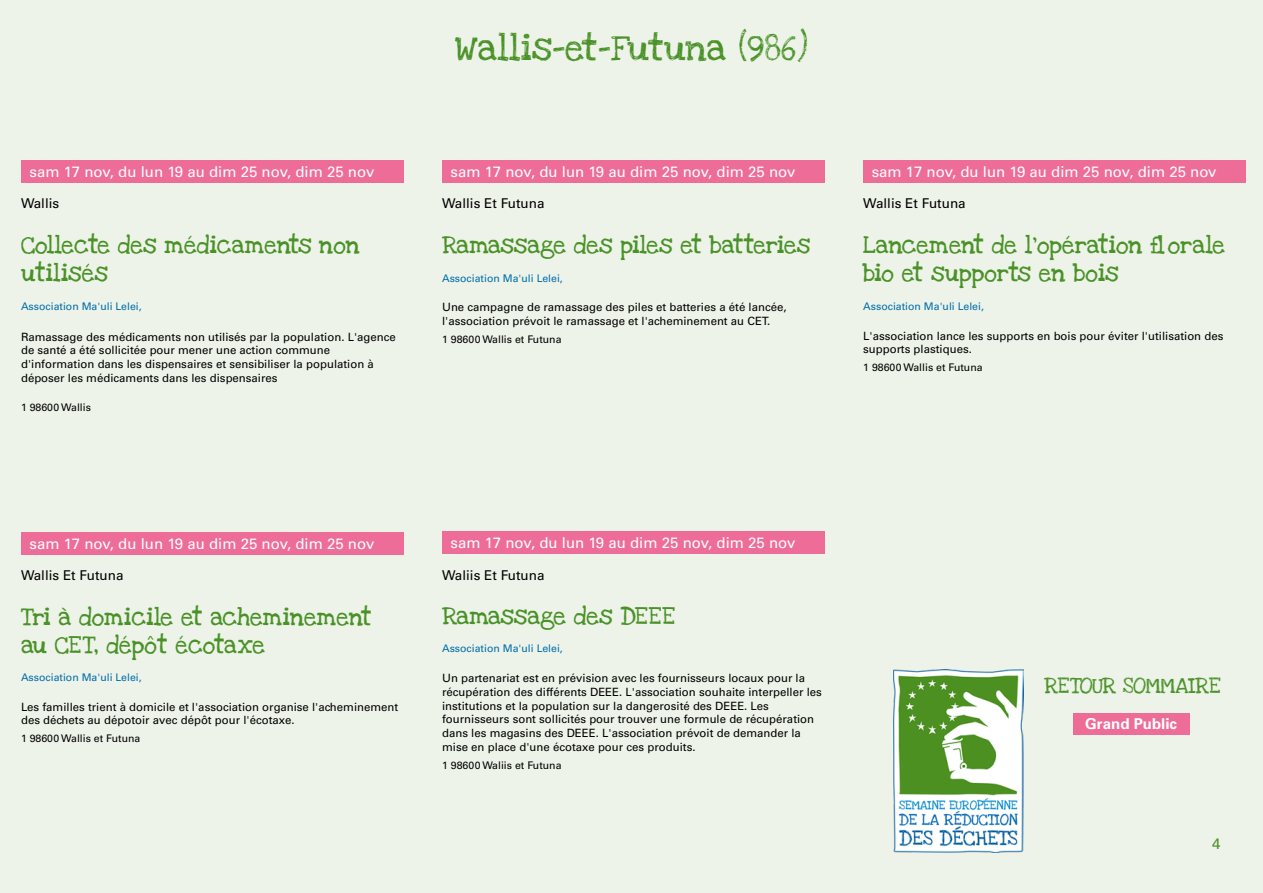
<style>
.page{position:relative;width:1263px;height:893px;background:#eef3e9}
.page>*{position:absolute;margin:0;border:0;box-sizing:border-box;transform-origin:0 0}
.t1{font:27px "Love Ya Like A Sister";color:#4a9228}
.t2{font:18px/28.5px "Love Ya Like A Sister Solid";color:#4a9228}
.t3{font:16.5px "Love Ya Like A Sister";letter-spacing:-.025em;color:#4a9228}
.t4{font:15px "Univers LT Std";color:#fff}
.t5{font:700 15px "Univers";color:#fff}
.t6{font:15px "Univers";color:#4a9228}
.t7{font:13.5px "Univers LT Std";color:#000}
.t8{font:11.4px/13.6px "Univers LT Std";color:#000}
.t9{font:10.5px "Univers LT Std";color:#006daa}
.t10{font:10.5px "Univers LT Std";color:#000}
</style>
<div class="page">
<img style="left:893px;top:670px;width:131px;height:183px">
<div style="left:442px;top:160px;width:383px;height:23px;background:#ed6d98"></div>
<div style="left:863px;top:160px;width:383px;height:23px;background:#ed6d98"></div>
<div style="left:442px;top:531px;width:383px;height:23px;background:#ed6d98"></div>
<div style="left:21px;top:160px;width:383px;height:23px;background:#ed6d98"></div>
<div style="left:21px;top:532px;width:383px;height:23px;background:#ed6d98"></div>
<div style="left:1073px;top:713px;width:116px;height:21px;background:#ed6d98"></div>
<h1 class="t1" style="left:455px;top:26px;width:355px">Wallis-et-Futuna (986)</h1>
<h3 class="t4" style="left:30px;top:163px;width:346px">sam 17 nov, du lun 19 au dim 25 nov, dim 25 nov</h3>
<h3 class="t4" style="left:451px;top:163px;width:346px">sam 17 nov, du lun 19 au dim 25 nov, dim 25 nov</h3>
<h3 class="t4" style="left:872px;top:163px;width:346px">sam 17 nov, du lun 19 au dim 25 nov, dim 25 nov</h3>
<p class="t7" style="left:21px;top:195px;width:40px">Wallis</p>
<p class="t7" style="left:442px;top:195px;width:104px">Wallis Et Futuna</p>
<p class="t7" style="left:863px;top:195px;width:104px">Wallis Et Futuna</p>
<h2 class="t2" style="left:21px;top:231px;width:340px">Collecte des médicaments non utilisés</h2>
<h2 class="t2" style="left:442px;top:231px;width:370px">Ramassage des piles et batteries</h2>
<h2 class="t2" style="left:863px;top:231px;width:363px">Lancement de l'opération florale bio et supports en bois</h2>
<p class="t9" style="left:442px;top:272px;width:122px">Association Ma'uli Lelei,</p>
<p class="t9" style="left:21px;top:301px;width:122px">Association Ma'uli Lelei,</p>
<p class="t8" style="left:442px;top:300px;width:346px">Une campagne de ramassage des piles et batteries a été lancée, l'association prévoit le ramassage et l'acheminement au CET.</p>
<p class="t9" style="left:863px;top:301px;width:122px">Association Ma'uli Lelei,</p>
<p class="t8" style="left:21px;top:330px;width:376px">Ramassage des médicaments non utilisés par la population. L'agence de santé a été sollicitée pour mener une action commune d'information dans les dispensaires et sensibiliser la population à déposer les médicaments dans les dispensaires</p>
<p class="t10" style="left:442px;top:333px;width:121px">1 98600 Wallis et Futuna</p>
<p class="t8" style="left:863px;top:329px;width:362px">L'association lance les supports en bois pour éviter l'utilisation des supports plastiques.</p>
<p class="t10" style="left:863px;top:361px;width:121px">1 98600 Wallis et Futuna</p>
<p class="t10" style="left:21px;top:401px;width:72px">1 98600 Wallis</p>
<h3 class="t4" style="left:30px;top:535px;width:346px">sam 17 nov, du lun 19 au dim 25 nov, dim 25 nov</h3>
<p class="t7" style="left:21px;top:567px;width:104px">Wallis Et Futuna</p>
<h2 class="t2" style="left:21px;top:603px;width:352px">Tri à domicile et acheminement au CET, dépôt écotaxe</h2>
<p class="t9" style="left:21px;top:671px;width:122px">Association Ma'uli Lelei,</p>
<p class="t8" style="left:21px;top:700px;width:379px">Les familles trient à domicile et l'association organise l'acheminement des déchets au dépotoir avec dépôt pour l'écotaxe.</p>
<p class="t10" style="left:21px;top:732px;width:121px">1 98600 Wallis et Futuna</p>
<h3 class="t4" style="left:451px;top:534px;width:346px">sam 17 nov, du lun 19 au dim 25 nov, dim 25 nov</h3>
<p class="t7" style="left:442px;top:567px;width:104px">Waliis Et Futuna</p>
<h2 class="t2" style="left:442px;top:602px;width:234px">Ramassage des DEEE</h2>
<p class="t9" style="left:442px;top:642px;width:122px">Association Ma'uli Lelei,</p>
<p class="t8" style="left:442px;top:671px;width:381px">Un partenariat est en prévision avec les fournisseurs locaux pour la récupération des différents DEEE. L'association souhaite interpeller les institutions et la population sur la dangerosité des DEEE. Les fournisseurs sont sollicités pour trouver une formule de récupération dans les magasins des DEEE. L'association prévoit de demander la mise en place d'une écotaxe pour ces produits.</p>
<p class="t10" style="left:442px;top:759px;width:121px">1 98600 Waliis et Futuna</p>
<h3 class="t3" style="left:1044px;top:672px;width:178px">RETOUR SOMMAIRE</h3>
<h3 class="t5" style="left:1085px;top:715px;width:93px">Grand Public</h3>
<h3 class="t6" style="left:1212px;top:834px;width:10px">4</h3>
</div>
